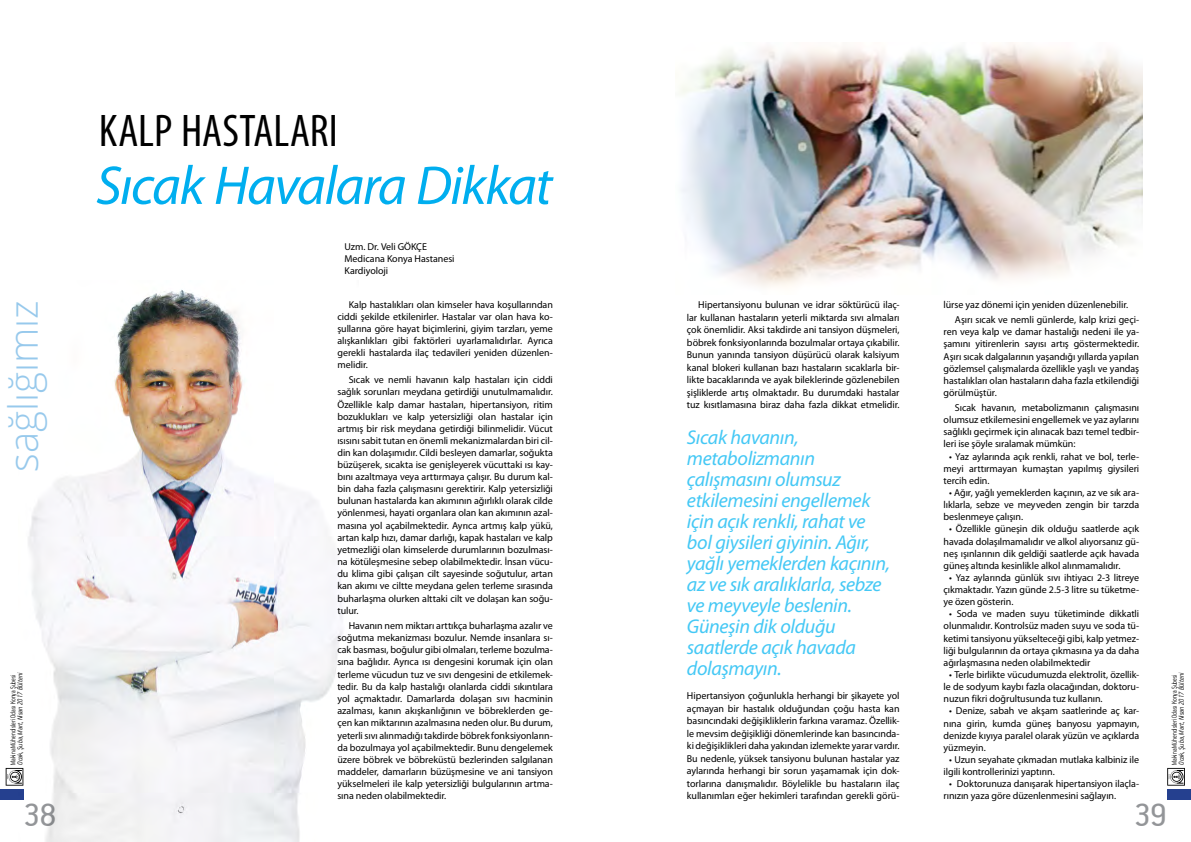
<style>
.page{position:relative;width:1191px;height:842px;background:#fff}
.page>*{position:absolute;margin:0;border:0;box-sizing:border-box;transform-origin:0 0}
.t1{font:italic 55px "Myriad Pro";letter-spacing:-.03em;color:#00aeef}
.t2{font:condensed 46px "Myriad Pro";color:#000}
.t3{font:300 40px "Open Sans";color:#97c9ec}
.t4{font:36px "PF Handbook Pro";color:#939598}
.t5{font:italic 20px/21px "Myriad Pro";letter-spacing:-.02em;color:#44c8f5}
.t6{font:10.1px/12.1px "Myriad Pro";letter-spacing:-.005em;color:#000;text-align:justify}
.t7{font:10px/12.1px "Myriad Pro";letter-spacing:-.005em;color:#000;text-align:justify}
.t8{font:300 8px "PF Handbook Pro";color:#000;scale:.8 1}
.t9{font:italic 300 8px "PF Handbook Pro";letter-spacing:-.005em;color:#000;scale:.9 1}
.s1{font-size:10px}
</style>
<div class="page">
<svg style="left:6px;top:768px;width:12px;height:18px"></svg>
<svg style="left:1167px;top:768px;width:18px;height:18px"></svg>
<div style="left:0;top:789px;width:23px;height:10px;background:#25408f"></div>
<div style="left:1167px;top:789px;width:24px;height:10px;background:#25408f"></div>
<img style="left:680px;top:43px;width:462px;height:244px">
<img style="left:18px;top:289px;width:325px;height:553px">
<p class="t2" style="left:99px;top:103px;width:240px">KALP HASTALARI</p>
<p class="t1" style="left:96px;top:151px;width:458px">Sıcak Havalara Dikkat</p>
<p class="t7" style="left:344px;top:240px;width:84px">Uzm. Dr. Veli GÖKÇE</p>
<p class="t7" style="left:344px;top:252px;width:111px">Medicana Konya Hastanesi</p>
<p class="t7" style="left:344px;top:264px;width:45px">Kardiyoloji</p>
<p class="t3" style="left:-4px;top:472px;width:173px;rotate:-90deg">sağlığımız</p>
<p class="t7" style="left:337px;top:298px;width:217px;text-indent:11px">Kalp hastalıkları olan kimseler hava koşullarından ciddi şekilde etkilenirler. Hastalar var olan hava ko&shy;şullarına göre hayat biçimlerini, giyim tarzları, yeme alışkanlıkları gibi faktörleri uyarlamalıdırlar. Ayrıca gerekli hastalarda ilaç tedavileri yeniden düzenlen&shy;melidir.</p>
<p class="t6" style="left:943px;top:298px;width:186px">lürse yaz dönemi için yeniden düzenlenebilir.</p>
<p class="t6" style="left:943px;top:313px;width:197px;text-indent:11px">Aşırı sıcak ve nemli günlerde, kalp krizi geçi&shy;ren veya kalp ve damar hastalığı nedeni ile ya&shy;şamını yitirenlerin sayısı artış göstermektedir.<br>Aşırı sıcak dalgalarının yaşandığı yıllarda yapılan gözlemsel çalışmalarda özellikle yaşlı ve yandaş hastalıkları olan hastaların daha fazla etkilendiği görülmüştür.</p>
<p class="t6" style="left:943px;top:401px;width:197px;text-indent:11px">Sıcak havanın, metabolizmanın çalışmasını olumsuz etkilemesini engellemek ve yaz aylarını sağlıklı geçirmek için alınacak bazı temel tedbir&shy;leri ise şöyle sıralamak mümkün:</p>
<p class="t6" style="left:943px;top:450px;width:197px;text-indent:6px">• Yaz aylarında açık renkli, rahat ve bol, terle&shy;meyi arttırmayan kumaştan yapılmış giysileri tercih edin.</p>
<p class="t6" style="left:943px;top:486px;width:197px;text-indent:6px">• Ağır, yağlı yemeklerden kaçının, az ve sık ara&shy;lıklarla, sebze ve meyveden zengin bir tarzda beslenmeye çalışın.</p>
<p class="t6" style="left:943px;top:523px;width:197px;text-indent:6px">• Özellikle güneşin dik olduğu saatlerde açık havada dolaşılmamalıdır ve alkol alıyorsanız gü&shy;neş ışınlarının dik geldiği saatlerde açık havada güneş altında kesinlikle alkol alınmamalıdır.</p>
<p class="t6" style="left:943px;top:571px;width:197px;text-indent:6px">• Yaz aylarında günlük sıvı ihtiyacı 2-3 litreye çıkmaktadır. Yazın günde 2.5-3 litre su tüketme&shy;ye özen gösterin.</p>
<p class="t6" style="left:943px;top:608px;width:197px;text-indent:6px">• Soda ve maden suyu tüketiminde dikkatli olunmalıdır. Kontrolsüz maden suyu ve soda tü&shy;ketimi tansiyonu yükselteceği gibi, kalp yetmez&shy;liği bulgularının da ortaya çıkmasına ya da daha ağırlaşmasına neden olabilmektedir</p>
<p class="t6" style="left:943px;top:668px;width:197px;text-indent:6px">• Terle birlikte vücudumuzda elektrolit, özellik&shy;le de sodyum kaybı fazla olacağından, doktoru&shy;nuzun fikri doğrultusunda tuz kullanın.</p>
<p class="t6" style="left:943px;top:705px;width:197px;text-indent:6px">• Denize, sabah ve akşam saatlerinde aç kar&shy;nına girin, kumda güneş banyosu yapmayın, denizde kıyıya paralel olarak yüzün ve açıklarda yüzmeyin.</p>
<p class="t6" style="left:943px;top:753px;width:197px;text-indent:6px">• Uzun seyahate çıkmadan mutlaka kalbiniz ile ilgili kontrollerinizi yaptırın.</p>
<p class="t6" style="left:943px;top:778px;width:197px;text-indent:6px">• Doktorunuza danışarak hipertansiyon ilaçla&shy;rınızın yaza göre düzenlenmesini sağlayın.</p>
<p class="t6" style="left:687px;top:298px;width:214px;line-height:12.5px;text-indent:11px">Hipertansiyonu bulunan ve idrar söktürücü ilaç&shy;lar kullanan hastaların yeterli miktarda sıvı almaları çok önemlidir. Aksi takdirde ani tansiyon düşmeleri, böbrek fonksiyonlarında bozulmalar ortaya çıkabilir.<br>Bunun yanında tansiyon düşürücü olarak kalsiyum kanal blokeri kullanan bazı hastaların sıcaklarla bir&shy;likte bacaklarında ve ayak bileklerinde gözlenebilen şişliklerde artış olmaktadır. Bu durumdaki hastalar tuz kısıtlamasına biraz daha fazla dikkat etmelidir.</p>
<p class="t7" style="left:337px;top:374px;width:217px;text-indent:11px">Sıcak ve nemli havanın kalp hastaları için ciddi sağlık sorunları meydana getirdiği unutulmamalıdır.<br>Özellikle kalp damar hastaları, hipertansiyon, ritim bozuklukları ve kalp yetersizliği olan hastalar için artmış bir risk meydana getirdiği bilinmelidir. Vücut ısısını sabit tutan en önemli mekanizmalardan biri cil&shy;din kan dolaşımıdır. Cildi besleyen damarlar, soğukta büzüşerek, sıcakta ise genişleyerek vücuttaki ısı kay&shy;bını azaltmaya veya arttırmaya çalışır. Bu durum kal&shy;bin daha fazla çalışmasını gerektirir. Kalp yetersizliği bulunan hastalarda kan akımının ağırlıklı olarak cilde</p>
<p class="t6" style="left:337px;top:507px;width:217px"><span class="s1">yönlenmesi, hayati</span> organlara olan kan akımının azal&shy;masına yol açabilmektedir. Ayrıca artmış kalp yükü, artan kalp hızı, damar darlığı, kapak hastaları ve kalp yetmezliği olan kimselerde durumlarının bozulması&shy;na kötüleşmesine sebep olabilmektedir. İnsan vücu&shy;du klima gibi çalışan cilt sayesinde soğutulur, artan kan akımı ve ciltte meydana gelen terleme sırasında buharlaşma olurken alttaki cilt ve dolaşan kan soğu&shy;tulur.</p>
<p class="t6" style="left:337px;top:619px;width:217px;text-indent:11px">Havanın nem miktarı arttıkça buharlaşma azalır ve soğutma mekanizması bozulur. Nemde insanlara sı&shy;cak basması, boğulur gibi olmaları, terleme bozulma&shy;sına bağlıdır. Ayrıca ısı dengesini korumak için olan terleme vücudun tuz ve sıvı dengesini de etkilemek&shy;tedir. Bu da kalp hastalığı olanlarda ciddi sıkıntılara yol açmaktadır. Damarlarda dolaşan sıvı hacminin azalması, kanın akışkanlığının ve böbreklerden ge&shy;çen kan miktarının azalmasına neden olur. Bu durum, yeterli sıvı alınmadığı takdirde böbrek fonksiyonların&shy;da bozulmaya yol açabilmektedir. Bunu dengelemek üzere böbrek ve böbreküstü bezlerinden salgılanan maddeler, damarların büzüşmesine ve ani tansiyon yükselmeleri ile kalp yetersizliği bulgularının artma&shy;sına neden olabilmektedir.</p>
<p class="t5" style="left:687px;top:427px;width:204px">Sıcak havanın, metabolizmanın çalışmasını olumsuz etkilemesini engellemek için açık renkli, rahat ve bol giysileri giyinin. Ağır, yağlı yemeklerden kaçının, az ve sık aralıklarla, sebze ve meyveyle beslenin.<br>Güneşin dik olduğu saatlerde açık havada dolaşmayın.</p>
<p class="t8" style="left:8px;top:765px;width:114px;rotate:-90deg">Makina Mühendisleri Odası Konya Şubesi</p>
<p class="t9" style="left:15px;top:765px;width:104px;rotate:-90deg">Ocak, Şuba, Mart, Nisan 2017 Bülteni</p>
<p class="t8" style="left:1169px;top:765px;width:114px;rotate:-90deg">Makina Mühendisleri Odası Konya Şubesi</p>
<p class="t9" style="left:1176px;top:765px;width:104px;rotate:-90deg">Ocak, Şuba, Mart, Nisan 2017 Bülteni</p>
<p class="t6" style="left:687px;top:689px;width:214px;line-height:12.5px">Hipertansiyon çoğunlukla herhangi bir şikayete yol açmayan bir hastalık olduğundan çoğu hasta kan basıncındaki değişikliklerin farkına varamaz. Özellik&shy;le mevsim değişikliği dönemlerinde kan basıncında&shy;ki değişiklikleri daha yakından izlemekte yarar vardır.<br>Bu nedenle, yüksek tansiyonu bulunan hastalar yaz aylarında herhangi bir sorun yaşamamak için dok&shy;torlarına danışmalıdır. Böylelikle bu hastaların ilaç kullanımları eğer hekimleri tarafından gerekli görü-</p>
<h3 class="t4" style="left:23px;top:794px;width:35px">38</h3>
<h3 class="t4" style="left:1134px;top:794px;width:35px">39</h3>
</div>
